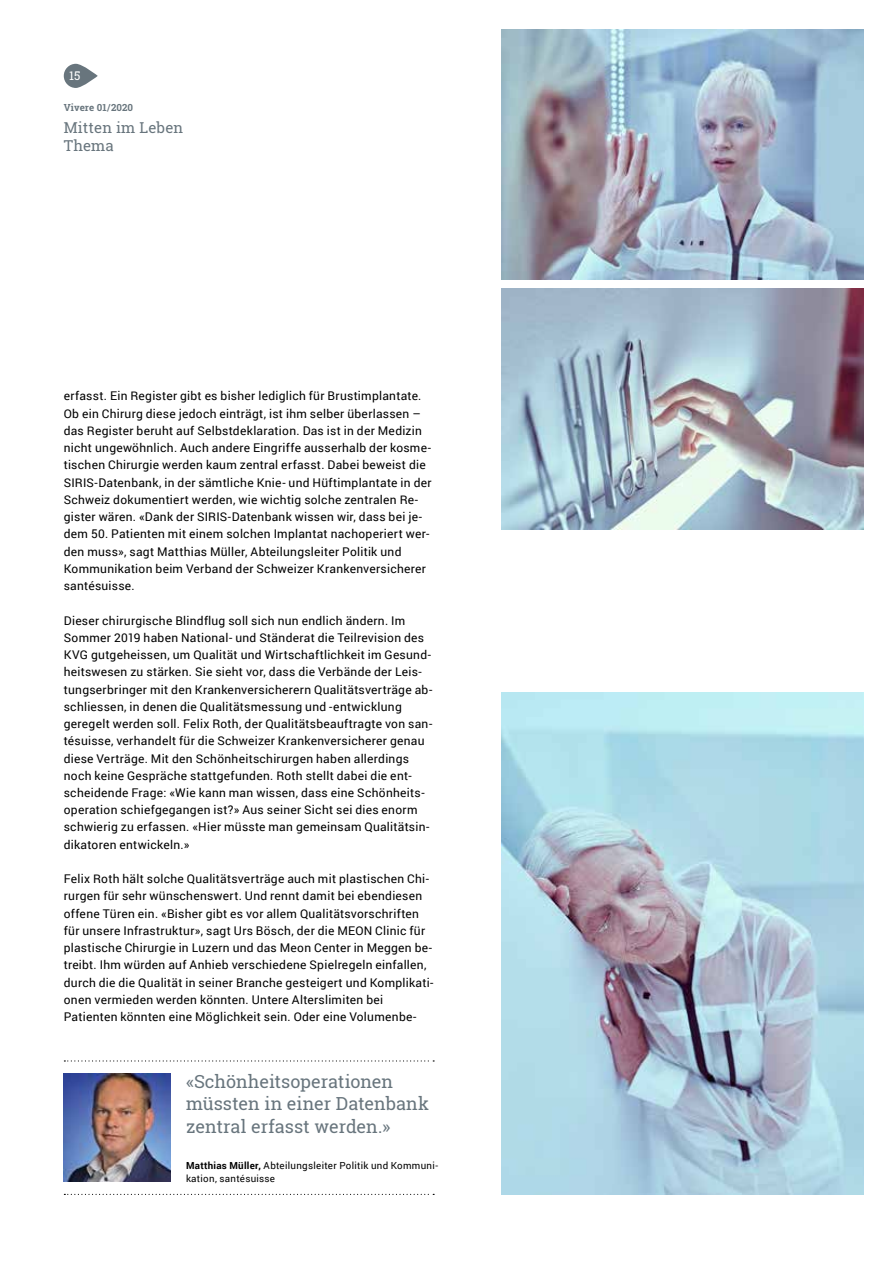
<style>
.page{position:relative;width:893px;height:1263px;background:#fff}
.page>*{position:absolute;margin:0;border:0;box-sizing:border-box;transform-origin:0 0}
.t1{font:18px/22.5px "Roboto Slab";color:#68757d}
.t2{font:15px/18px "Roboto Slab";letter-spacing:.01em;color:#68757d}
.t3{font:12px/17.2px "Roboto";letter-spacing:.025em;color:#000}
.t4{font:12px "Roboto Slab";color:#fff}
.t5{font:9.75px/13.5px "Roboto";letter-spacing:.03em;color:#000}
.t6{font:700 9.75px "Roboto Slab";letter-spacing:.01em;color:#68757d}
.s1{font-weight:700}
</style>
<div class="page">
<svg style="left:64px;top:64px;width:34px;height:24px"></svg>
<img style="left:502px;top:288px;width:361px;height:241px">
<img style="left:502px;top:30px;width:361px;height:250px">
<img style="left:502px;top:693px;width:361px;height:502px">
<img style="left:64px;top:1074px;width:106px;height:108px">
<svg style="left:64px;top:1060px;width:370px;height:1px"></svg>
<svg style="left:64px;top:1194px;width:370px;height:1px"></svg>
<p class="t4" style="left:69px;top:67px;width:13px">15</p>
<p class="t6" style="left:64px;top:100px;width:71px">Vivere 01/ 2020</p>
<p class="t2" style="left:64px;top:118px;width:121px">Mitten im Leben<br>Thema</p>
<p class="t3" style="left:64px;top:387px;width:369px">erfasst. Ein Register gibt es bisher lediglich für Brustimplantate.<br>Ob ein Chirurg diese jedoch einträgt, ist ihm selber überlassen – das Register beruht auf Selbstdeklaration. Das ist in der Medizin nicht ungewöhnlich. Auch andere Eingriffe ausserhalb der kosme&shy;tischen Chirurgie werden kaum zentral erfasst. Dabei beweist die SIRIS-Datenbank, in der sämtliche Knie- und Hüftimplantate in der Schweiz dokumentiert werden, wie wichtig solche zentralen Re&shy;gister wären. «Dank der SIRIS-Datenbank wissen wir, dass bei je&shy;dem 50. Patienten mit einem solchen Implantat nachoperiert wer&shy;den muss», sagt Matthias Müller, Abteilungsleiter Politik und Kommunikation beim Verband der Schweizer Krankenversicherer santésuisse.</p>
<p class="t3" style="left:64px;top:611px;width:370px">Dieser chirurgische Blindflug soll sich nun endlich ändern. Im Sommer 2019 haben National- und Ständerat die Teilrevision des KVG gutgeheissen, um Qualität und Wirtschaftlichkeit im Gesund&shy;heitswesen zu stärken. Sie sieht vor, dass die Verbände der Leis&shy;tungserbringer mit den Krankenversicherern Qualitätsverträge ab&shy;schliessen, in denen die Qualitätsmessung und -entwicklung geregelt werden soll. Felix Roth, der Qualitätsbeauftragte von san&shy;tésuisse, verhandelt für die Schweizer Krankenversicherer genau diese Verträge. Mit den Schönheitschirurgen haben allerdings noch keine Gespräche stattgefunden. Roth stellt dabei die ent&shy;scheidende Frage: «Wie kann man wissen, dass eine Schönheits&shy;operation schiefgegangen ist?» Aus seiner Sicht sei dies enorm schwierig zu erfassen. «Hier müsste man gemeinsam Qualitätsin&shy;dikatoren entwickeln.»</p>
<p class="t3" style="left:64px;top:870px;width:371px">Felix Roth hält solche Qualitätsverträge auch mit plastischen Chi&shy;rurgen für sehr wünschenswert. Und rennt damit bei ebendiesen offene Türen ein. «Bisher gibt es vor allem Qualitätsvorschriften für unsere Infrastruktur», sagt Urs Bösch, der die MEON Clinic für plastische Chirurgie in Luzern und das Meon Center in Meggen be&shy;treibt. Ihm würden auf Anhieb verschiedene Spielregeln einfallen, durch die die Qualität in seiner Branche gesteigert und Komplikati&shy;onen vermieden werden könnten. Untere Alterslimiten bei Patienten könnten eine Möglichkeit sein. Oder eine Volumenbe-</p>
<h1 class="t1" style="left:186px;top:1069px;width:245px">«Schönheitsoperationen müssten in einer Datenbank zentral erfasst werden.»</h1>
<p class="t5" style="left:186px;top:1158px;width:254px"><span class="s1">Matthias Müller,</span> Abteilungsleiter Politik und Kommuni&shy;kation, santésuisse</p>
</div>
